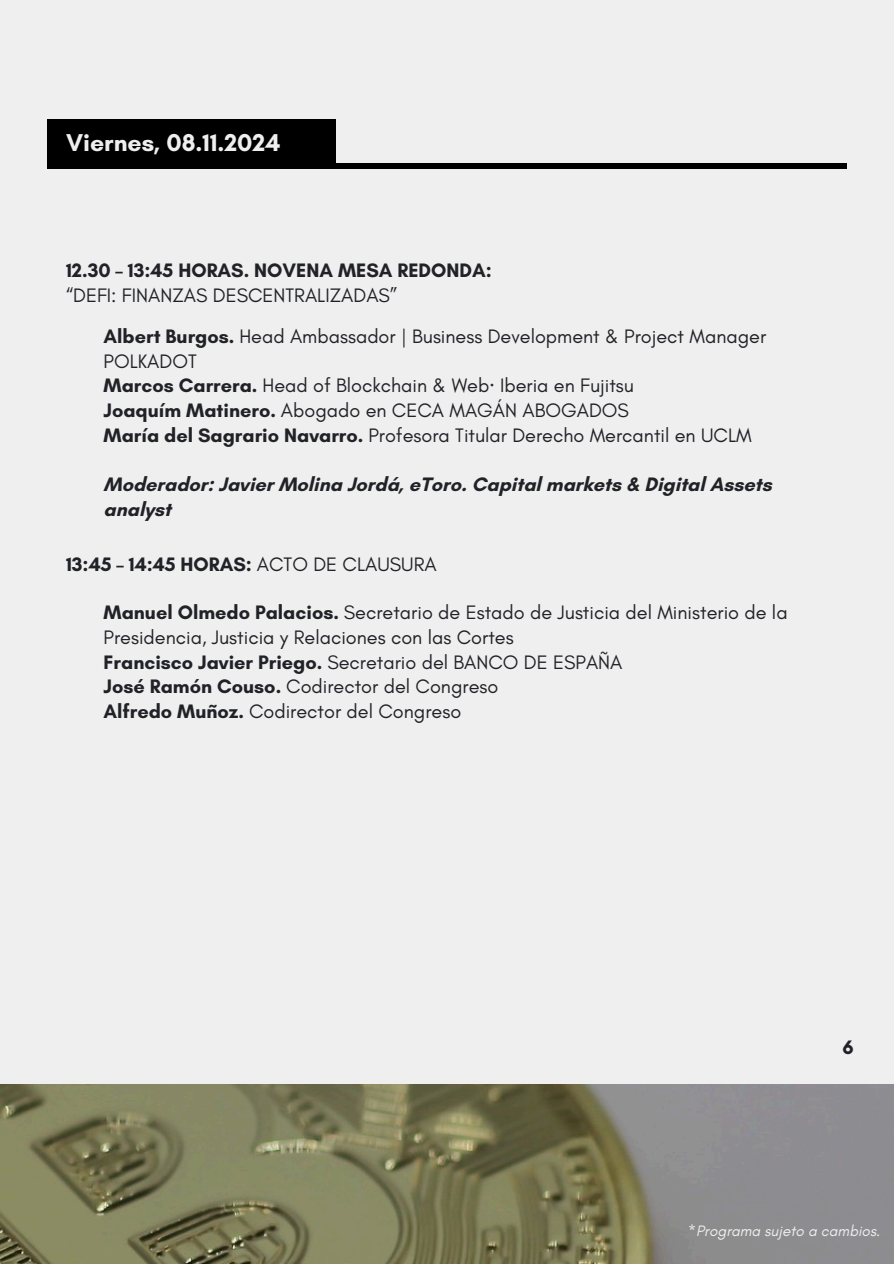
<style>
.page{position:relative;width:894px;height:1264px;background:#fff}
.page>*{position:absolute;margin:0;border:0;box-sizing:border-box;transform-origin:0 0}
.t1{font:700 24.75px "Glacial Indifference";color:#efefef}
.t2{font:19.8px/24.8px "Glacial Indifference";color:#212227}
.t3{font:700 19.8px/24.8px "Glacial Indifference";color:#212227}
.t4{font:italic 15.3px "Glacial Indifference";color:#efefef}
.s1{font-weight:400}
.s2{font-weight:700}
.s3{font-family:"Noto Sans"}
</style>
<div class="page">
<div style="left:0;top:0;width:893px;height:1263px;background:#efefef"></div>
<div style="left:48px;top:163px;width:798px;height:6px;background:#000"></div>
<div style="left:48px;top:119px;width:287px;height:50px;background:#000"></div>
<img style="left:0;top:1084px;width:893px;height:179px">
<h2 class="t1" style="left:66px;top:128px;width:216px">Viernes, 08.11.2024</h2>
<h4 class="t3" style="left:66px;top:257px;width:427px">12.30 – 13:45 HORAS. NOVENA MESA REDONDA: <span class="s1">“DEFI: FINANZAS DESCENTRALIZADAS”</span></h4>
<p class="t2" style="left:104px;top:323px;width:664px"><span class="s2">Albert Burgos.</span> Head Ambassador | Business Development &amp; Project Manager POLKADOT<br><span class="s2">Marcos Carrera.</span> Head of Blockchain &amp; Web<span class="s3">·</span> Iberia en Fujitsu<br><span class="s2">Joaquím Matinero.</span> Abogado en CECA MAGÁN ABOGADOS<br><span class="s2">María del Sagrario Navarro.</span> Profesora Titular Derecho Mercantil en UCLM</p>
<p class="t3" style="left:104px;top:472px;width:669px">Moderador: Javier Molina Jordá, eToro. Capital markets &amp; Digital Assets analyst</p>
<h3 class="t3" style="left:66px;top:552px;width:372px">13:45 – 14:45 HORAS: <span class="s1">ACTO DE CLAUSURA</span></h3>
<p class="t2" style="left:104px;top:599px;width:685px"><span class="s2">Manuel Olmedo Palacios.</span> Secretario de Estado de Justicia del Ministerio de la Presidencia, Justicia y Relaciones con las Cortes<br><span class="s2">Francisco Javier Priego.</span> Secretario del BANCO DE ESPAÑA<br><span class="s2">José Ramón Couso.</span> Codirector del Congreso<br><span class="s2">Alfredo Muñoz.</span> Codirector del Congreso</p>
<h2 class="t3" style="left:842px;top:1034px;width:13px">6</h2>
<h4 class="t4" style="left:687px;top:1221px;width:194px">*Programa sujeto a cambios.</h4>
</div>
